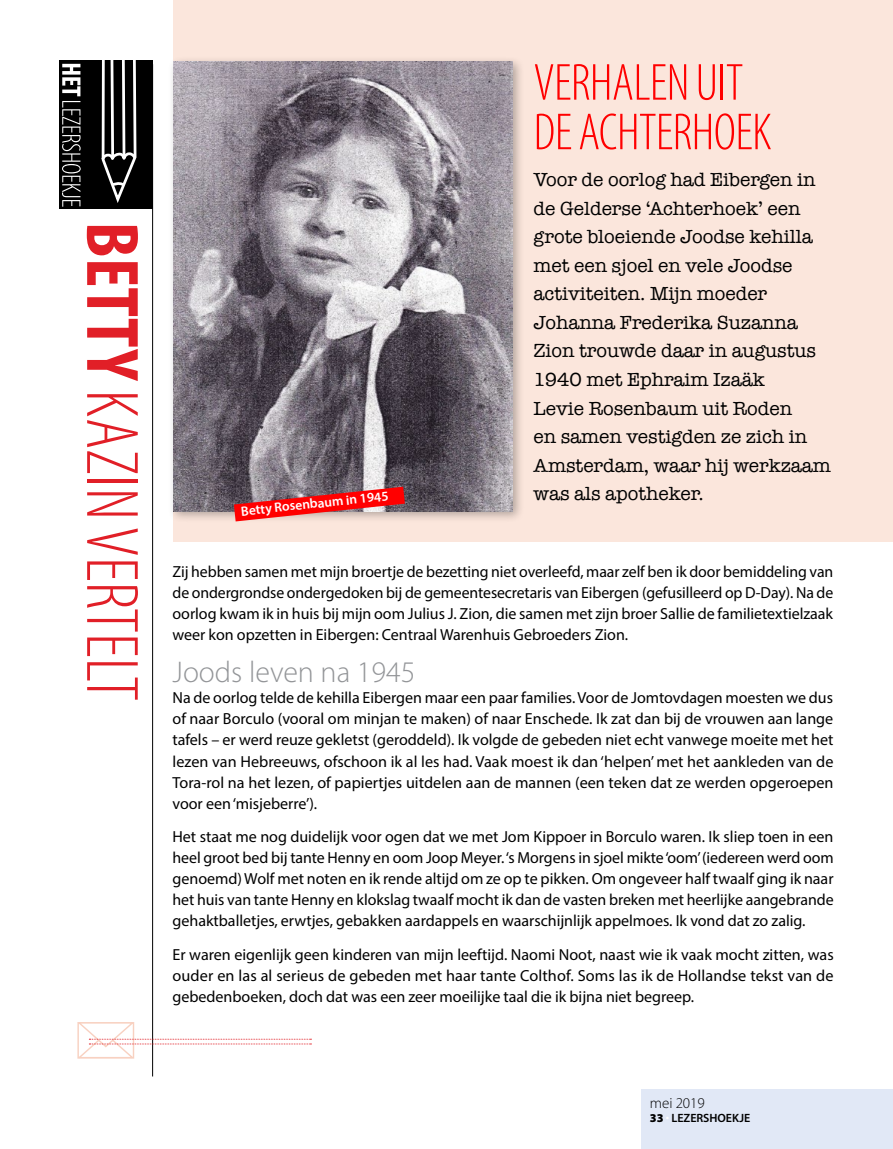
<style>
.page{position:relative;width:893px;height:1149px;background:#fff}
.page>*{position:absolute;margin:0;border:0;box-sizing:border-box;transform-origin:0 0}
.t1{font:300 condensed 75px "Myriad Pro";color:#e11f27}
.t2{font:300 condensed 52.5px/49.5px "Myriad Pro";letter-spacing:-.01em;color:#f00}
.t3{font:300 30px "Myriad Pro";color:#939598}
.t4{font:19.5px/28.5px "American Typewriter";letter-spacing:-.005em;color:#000}
.t5{font:16.05px/21px "Myriad Pro";color:#000;text-align:justify}
.t6{font:300 15px "Myriad Pro";color:#000}
.t7{font:600 13.5px "Myriad Pro";color:#fff}
.t8{font:600 12px "Myriad Pro";color:#000}
.s1{font-weight:700}
.s2{font-weight:900}
.s3{font-weight:900;color:#fff}
</style>
<div class="page">
<div style="left:173px;top:0;width:720px;height:541px;background:#fbe6dc"></div>
<hr style="left:152px;top:64px;width:1px;height:1012px;background:#000">
<div style="left:59px;top:60px;width:94px;height:149px;background:#000"></div>
<svg style="left:62px;top:64px;width:19px;height:143px"></svg>
<svg style="left:101px;top:60px;width:36px;height:143px"></svg>
<svg style="left:77px;top:1020px;width:234px;height:39px"></svg>
<div style="left:167px;top:55px;width:358px;height:468px;background:#000;opacity:.3"></div>
<img style="left:173px;top:62px;width:339px;height:449px">
<svg style="left:234px;top:486px;width:171px;height:35px;background:#d04f50"></svg>
<div style="left:641px;top:1089px;width:252px;height:59px;background:#e1e8f6"></div>
<h1 class="t1" style="left:156px;top:221px;width:481px;rotate:90deg"><span class="s1">BETTY</span> KAZIN VERTELT</h1>
<p class="t7" style="left:240px;top:502px;width:150px;rotate:-6deg">Betty Rosenbaum in 1945</p>
<h2 class="t2" style="left:534px;top:57px;width:240px">VERHALEN UIT<br>DE ACHTERHOEK</h2>
<p class="t4" style="left:534px;top:165px;width:299px">Voor de oorlog had Eibergen in de Gelderse ‘Achterhoek’ een grote bloeiende Joodse kehilla met een sjoel en vele Joodse activiteiten. Mijn moeder<br>Johanna Frederika Suzanna<br>Zion trouwde daar in augustus<br>1940 met Ephraim Izaäk<br>Levie Rosenbaum uit Roden<br>en samen vestigden ze zich in<br>Amsterdam, waar hij werkzaam was als apotheker.</p>
<p class="t5" style="left:173px;top:560px;width:662px">Zij hebben samen met mijn broertje de bezetting niet overleefd, maar zelf ben ik door bemiddeling van de ondergrondse ondergedoken bij de gemeentesecretaris van Eibergen (gefusilleerd op D-Day). Na de oorlog kwam ik in huis bij mijn oom Julius J. Zion, die samen met zijn broer Sallie de familietextielzaak weer kon opzetten in Eibergen: Centraal Warenhuis Gebroeders Zion.</p>
<h3 class="t3" style="left:173px;top:654px;width:244px">Joods leven na 1945</h3>
<p class="t5" style="left:173px;top:687px;width:662px">Na de oorlog telde de kehilla Eibergen maar een paar families. Voor de Jomtovdagen moesten we dus of naar Borculo (vooral om minjan te maken) of naar Enschede. Ik zat dan bij de vrouwen aan lange tafels – er werd reuze gekletst (geroddeld). Ik volgde de gebeden niet echt vanwege moeite met het lezen van Hebreeuws, ofschoon ik al les had. Vaak moest ik dan ‘helpen’ met het aankleden van de Tora-rol na het lezen, of papiertjes uitdelen aan de mannen (een teken dat ze werden opgeroepen voor een ‘misjeberre’).</p>
<p class="t5" style="left:173px;top:825px;width:663px">Het staat me nog duidelijk voor ogen dat we met Jom Kippoer in Borculo waren. Ik sliep toen in een heel groot bed bij tante Henny en oom Joop Meyer. ‘s Morgens in sjoel mikte ‘oom’ (iedereen werd oom genoemd) Wolf met noten en ik rende altijd om ze op te pikken. Om ongeveer half twaalf ging ik naar het huis van tante Henny en klokslag twaalf mocht ik dan de vasten breken met heerlijke aangebrande gehaktballetjes, erwtjes, gebakken aardappels en waarschijnlijk appelmoes. Ik vond dat zo zalig.</p>
<p class="t5" style="left:173px;top:943px;width:663px">Er waren eigenlijk geen kinderen van mijn leeftijd. Naomi Noot, naast wie ik vaak mocht zitten, was ouder en las al serieus de gebeden met haar tante Colthof. Soms las ik de Hollandse tekst van de gebedenboeken, doch dat was een zeer moeilijke taal die ik bijna niet begreep.</p>
<p class="t6" style="left:650px;top:1093px;width:56px">mei 2019</p>
<p class="t8" style="left:650px;top:1109px;width:102px"><span class="s2">33</span> <span class="s3">·</span> LEZERSHOEKJE</p>
</div>
